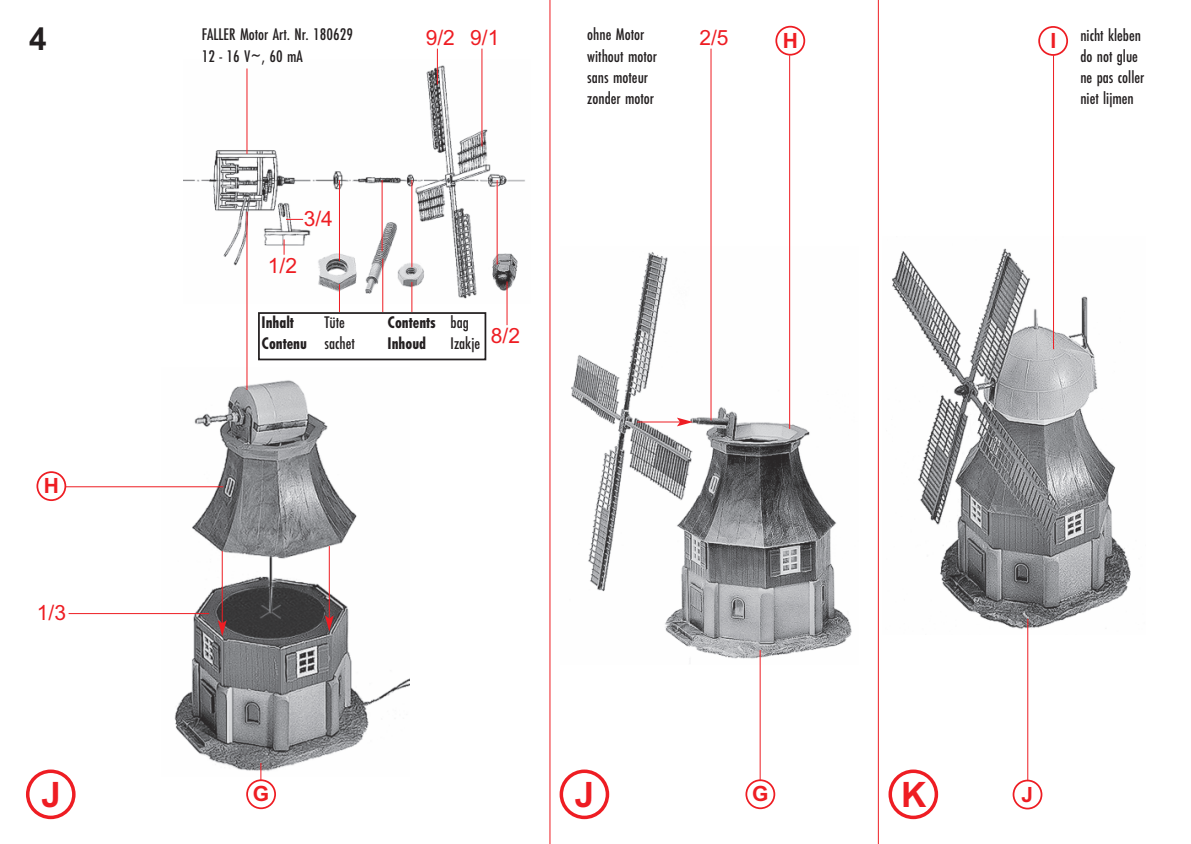
<style>
.page{position:relative;width:1191px;height:844px;background:#fff}
.page>*{position:absolute;margin:0;border:0;box-sizing:border-box;transform-origin:0 0}
.t1{font:700 35px "Arial";color:#ee1d23}
.t2{font:700 31.5px "Arial";color:#231f20}
.t3{font:21px "Arial";color:#ee1d23}
.t4{font:700 21px "Arial";color:#ee1d23}
.t5{font:17.5px/21px "Futura EF Medium Con";color:#231f20}
.t6{font:17.5px "Futura EF Bold Con";color:#231f20}
.s1{font-family:"Futura EF Medium Con"}
</style>
<div class="page">
<hr style="left:549px;top:0;width:1px;height:843px;background:#ee1d23">
<hr style="left:878px;top:0;width:1px;height:843px;background:#ee1d23">
<img style="left:892px;top:248px;width:239px;height:386px">
<img style="left:571px;top:246px;width:281px;height:418px">
<img style="left:183px;top:60px;width:342px;height:243px">
<img style="left:161px;top:367px;width:248px;height:403px">
<svg style="left:26px;top:769px;width:50px;height:50px"></svg>
<svg style="left:559px;top:769px;width:50px;height:50px"></svg>
<svg style="left:888px;top:769px;width:50px;height:50px"></svg>
<svg style="left:36px;top:471px;width:30px;height:30px"></svg>
<svg style="left:775px;top:26px;width:30px;height:30px"></svg>
<svg style="left:1038px;top:26px;width:30px;height:30px"></svg>
<svg style="left:1012px;top:779px;width:30px;height:30px"></svg>
<div style="left:258px;top:312px;width:228px;height:48px;border:2px solid #231f20"></div>
<hr style="left:710px;top:49px;width:1px;height:371px;background:#ee1d23">
<hr style="left:789px;top:55px;width:1px;height:374px;background:#ee1d23">
<hr style="left:1053px;top:55px;width:1px;height:294px;background:#ee1d23">
<hr style="left:437px;top:49px;width:1px;height:35px;background:#ee1d23">
<hr style="left:246px;top:68px;width:1px;height:86px;background:#ee1d23">
<hr style="left:246px;top:211px;width:1px;height:179px;background:#ee1d23">
<hr style="left:481px;top:49px;width:1px;height:97px;background:#ee1d23">
<svg style="left:286px;top:219px;width:17px;height:1px"></svg>
<svg style="left:284px;top:239px;width:1px;height:16px"></svg>
<hr style="left:382px;top:180px;width:1px;height:71px;background:#ee1d23">
<hr style="left:339px;top:180px;width:1px;height:81px;background:#ee1d23">
<svg style="left:339px;top:284px;width:1px;height:28px"></svg>
<hr style="left:382px;top:258px;width:1px;height:54px;background:#ee1d23">
<hr style="left:411px;top:282px;width:1px;height:30px;background:#ee1d23">
<hr style="left:411px;top:180px;width:1px;height:87px;background:#ee1d23">
<hr style="left:497px;top:180px;width:1px;height:84px;background:#ee1d23">
<svg style="left:246px;top:762px;width:30px;height:47px"></svg>
<svg style="left:745px;top:779px;width:30px;height:30px"></svg>
<hr style="left:759px;top:650px;width:1px;height:130px;background:#ee1d23">
<hr style="left:1027px;top:618px;width:1px;height:162px;background:#ee1d23">
<hr style="left:66px;top:486px;width:157px;height:1px;background:#ee1d23">
<hr style="left:69px;top:613px;width:140px;height:1px;background:#ee1d23">
<hr style="left:222px;top:550px;width:1px;height:73px;background:#ee1d23">
<svg style="left:218px;top:620px;width:9px;height:16px"></svg>
<hr style="left:329px;top:546px;width:1px;height:72px;background:#ee1d23">
<svg style="left:325px;top:615px;width:9px;height:16px"></svg>
<hr style="left:637px;top:421px;width:43px;height:1px;background:#ee1d23">
<svg style="left:677px;top:417px;width:16px;height:9px"></svg>
<hr style="left:506px;top:281px;width:1px;height:44px;background:#ee1d23">
<h2 class="t2" style="left:29px;top:20px;width:19px">4</h2>
<p class="t4" style="left:44px;top:473px;width:17px">H</p>
<p class="t3" style="left:37px;top:600px;width:31px">1/3</p>
<p class="t5" style="left:202px;top:25px;width:153px">FALLER Motor Art. Nr. 180629<br>12 - 16 V~, 60 mA</p>
<p class="t5" style="left:587px;top:25px;width:71px">ohne Motor without motor sans moteur zonder motor</p>
<p class="t3" style="left:426px;top:25px;width:75px">9/2 9/1</p>
<p class="t3" style="left:304px;top:206px;width:31px">3/4</p>
<p class="t3" style="left:268px;top:253px;width:31px">1/2</p>
<p class="t6" style="left:261px;top:315px;width:34px">Inhalt</p>
<p class="t5" style="left:324px;top:312px;width:22px">Tüte</p>
<p class="t6" style="left:387px;top:315px;width:83px">Contents <span class="s1">bag</span></p>
<p class="t6" style="left:261px;top:336px;width:95px">Contenu <span class="s1">sachet</span></p>
<p class="t6" style="left:387px;top:336px;width:40px">Inhoud</p>
<p class="t5" style="left:450px;top:333px;width:31px">Izakje</p>
<p class="t3" style="left:491px;top:323px;width:31px">8/2</p>
<p class="t3" style="left:699px;top:25px;width:31px">2/5</p>
<p class="t4" style="left:783px;top:28px;width:17px">H</p>
<p class="t4" style="left:1050px;top:28px;width:7px">I</p>
<p class="t5" style="left:1080px;top:25px;width:65px">nicht kleben do not glue ne pas coller niet lijmen</p>
<h1 class="t1" style="left:41px;top:773px;width:21px">J</h1>
<p class="t4" style="left:253px;top:781px;width:18px">G</p>
<h1 class="t1" style="left:575px;top:773px;width:21px">J</h1>
<h1 class="t1" style="left:901px;top:773px;width:27px">K</h1>
<p class="t4" style="left:752px;top:781px;width:18px">G</p>
<p class="t4" style="left:1021px;top:782px;width:13px">J</p>
</div>
